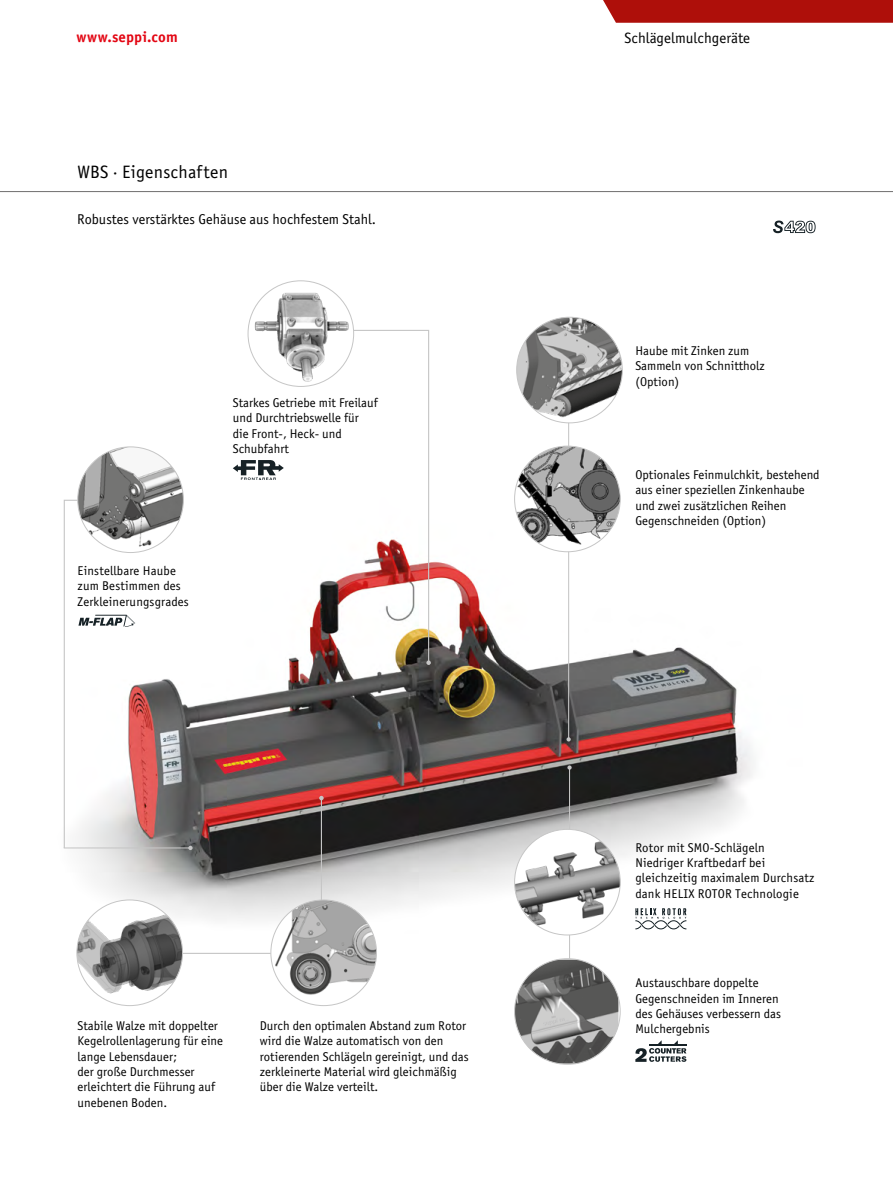
<style>
.page{position:relative;width:893px;height:1191px;background:#fff}
.page>*{position:absolute;margin:0;border:0;box-sizing:border-box;transform-origin:0 0}
.t1{font:18px "Officina Sans Book ITC";letter-spacing:.01em;color:#000}
.t2{font:15px "Officina Sans Book ITC";color:#000}
.t3{font:15px "Officina Sans Bold ITC";letter-spacing:.005em;color:#e30613}
.t4{font:14.25px "Officina Sans Book ITC";color:#000}
.t5{font:12.75px/15.3px "Officina Sans Book ITC";color:#000}
</style>
<div class="page">
<div style="left:603px;top:0;width:290px;height:23px;background:#ae0f0a"></div>
<hr style="left:0;top:191px;width:893px;height:1px;background:#706f6f">
<img style="left:76px;top:490px;width:678px;height:477px">
<hr style="left:568px;top:370px;width:1px;height:369px;background:#c6c6c6">
<svg style="left:566px;top:737px;width:5px;height:4px"></svg>
<img style="left:517px;top:317px;width:105px;height:106px;border-radius:53px">
<svg style="left:773px;top:220px;width:43px;height:13px"></svg>
<hr style="left:569px;top:767px;width:1px;height:200px;background:#c6c6c6">
<svg style="left:567px;top:765px;width:5px;height:4px"></svg>
<img style="left:515px;top:959px;width:103px;height:104px">
<img style="left:515px;top:829px;width:105px;height:106px;border-radius:53px">
<img style="left:271px;top:900px;width:105px;height:105px;border-radius:53px">
<img style="left:77px;top:900px;width:105px;height:105px;border-radius:53px">
<svg style="left:635px;top:908px;width:51px;height:21px"></svg>
<svg style="left:635px;top:1040px;width:51px;height:21px"></svg>
<svg style="left:233px;top:460px;width:42px;height:20px"></svg>
<img style="left:515px;top:446px;width:105px;height:106px;border-radius:53px">
<svg style="left:275px;top:330px;width:155px;height:334px"></svg>
<svg style="left:426px;top:660px;width:5px;height:5px"></svg>
<img style="left:248px;top:281px;width:106px;height:105px;border-radius:53px">
<svg style="left:63px;top:499px;width:261px;height:455px"></svg>
<img style="left:78px;top:447px;width:105px;height:105px;border-radius:53px">
<p class="t3" style="left:77px;top:26px;width:103px">www.seppi.com</p>
<p class="t2" style="left:624px;top:28px;width:127px">Schlägelmulchgeräte</p>
<h1 class="t1" style="left:77px;top:160px;width:152px">WBS · Eigenschaften</h1>
<p class="t4" style="left:77px;top:210px;width:300px">Robustes verstärktes Gehäuse aus hochfestem Stahl.</p>
<p class="t5" style="left:233px;top:395px;width:147px">Starkes Getriebe mit Freilauf und Durchtriebswelle für die Front-, Heck- und<br>Schubfahrt</p>
<p class="t5" style="left:78px;top:562px;width:113px">Einstellbare Haube zum Bestimmen des<br>Zerkleinerungsgrades</p>
<p class="t5" style="left:78px;top:1017px;width:147px">Stabile Walze mit doppelter<br>Kegelrollenlagerung für eine lange Lebensdauer;<br>der große Durchmesser erleichtert die Führung auf unebenen Boden.</p>
<p class="t5" style="left:260px;top:1017px;width:210px">Durch den optimalen Abstand zum Rotor wird die Walze automatisch von den rotierenden Schlägeln gereinigt, und das zerkleinerte Material wird gleichmäßig über die Walze verteilt.</p>
<p class="t5" style="left:635px;top:342px;width:131px">Haube mit Zinken zum<br>Sammeln von Schnittholz (Option)</p>
<p class="t5" style="left:635px;top:466px;width:186px">Optionales Feinmulchkit, bestehend aus einer speziellen Zinkenhaube und zwei zusätzlichen Reihen<br>Gegenschneiden (Option)</p>
<p class="t5" style="left:635px;top:839px;width:180px">Rotor mit SMO-Schlägeln<br>Niedriger Kraftbedarf bei gleichzeitig maximalem Durchsatz dank HELIX ROTOR Technologie</p>
<p class="t5" style="left:635px;top:974px;width:147px">Austauschbare doppelte<br>Gegenschneiden im Inneren des Gehäuses verbessern das<br>Mulchergebnis</p>
</div>
